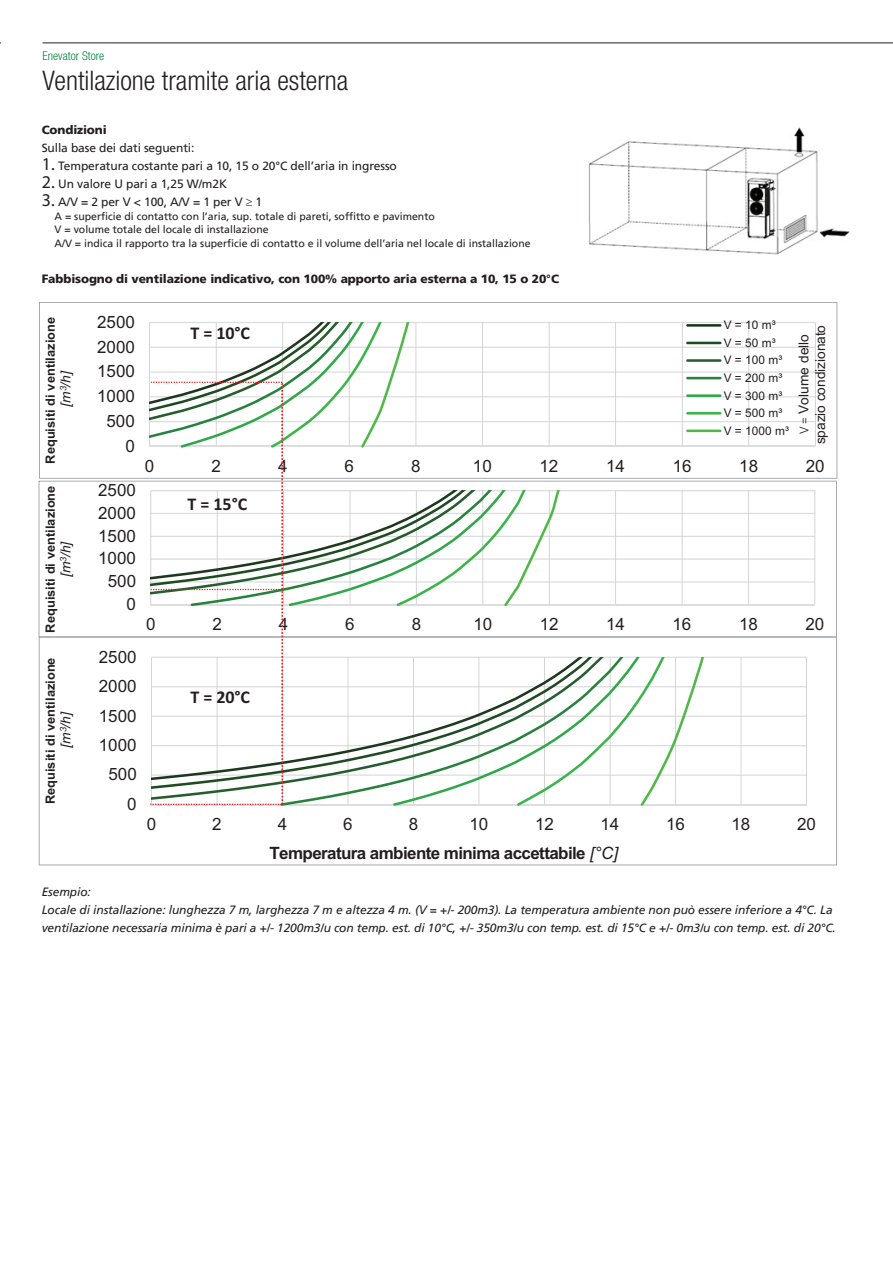
<style>
.page{position:relative;width:893px;height:1263px;background:#fff}
.page>*{position:absolute;margin:0;border:0;box-sizing:border-box;transform-origin:0 0}
.t1{font:300 condensed 27px "Helvetica Neue LT Std";color:#231f20}
.t2{font:700 18px "Calibri";color:#231f20}
.t3{font:16.95px "Arial";color:#231f20}
.t4{font:700 16.95px "Arial";letter-spacing:-.035em;color:#231f20}
.t5{font:13.65px/16.5px "Arial";letter-spacing:-.005em;color:#231f20;text-align:center}
.t6{font:italic 13.65px "Arial";color:#231f20}
.t7{font:700 12.75px "Arial";letter-spacing:.005em;color:#231f20}
.t8{font:italic 12px/18px "Frutiger LT";letter-spacing:-.01em;color:#231f20}
.t9{font:12px "Frutiger LT";letter-spacing:-.01em;color:#231f20}
.t10{font:900 12px "Frutiger LT";letter-spacing:-.01em;color:#231f20}
.t11{font:300 condensed 12px "Helvetica Neue LT Std";color:#00843d}
.t12{font:11.85px/17.5px "Arial";letter-spacing:.01em;color:#231f20}
.t13{font:10.5px/13.5px "Frutiger LT";color:#231f20}
.s1{font-family:"Myriad Pro";font-size:18px}
.s2{font-family:"Calibri";font-weight:300}
.s3{font-weight:400;font-style:italic}
</style>
<div class="page">
<img style="left:588px;top:127px;width:262px;height:128px">
<svg style="left:39px;top:637px;width:798px;height:228px"></svg>
<svg style="left:39px;top:481px;width:798px;height:156px"></svg>
<svg style="left:39px;top:302px;width:798px;height:177px"></svg>
<svg style="left:150px;top:322px;width:625px;height:484px"></svg>
<hr style="left:43px;top:43px;width:850px;height:1px;background:#231f20">
<p class="t11" style="left:43px;top:49px;width:63px">Enevator Store</p>
<h1 class="t1" style="left:43px;top:65px;width:307px">Ventilazione tramite aria esterna</h1>
<p class="t10" style="left:42px;top:123px;width:67px">Condizioni</p>
<p class="t9" style="left:42px;top:141px;width:154px">Sulla base dei dati seguenti:</p>
<p class="t9" style="left:42px;top:159px;width:357px"><span class="s1">1.</span> Temperatura costante pari a 10, 15 o 20°C dell’aria in ingresso</p>
<p class="t9" style="left:42px;top:177px;width:187px"><span class="s1">2.</span> Un valore U pari a 1,25 W/m2K</p>
<p class="t9" style="left:42px;top:195px;width:222px"><span class="s1">3.</span> A/V = 2 per V &lt; 100, A/V = 1 per V ≥ 1</p>
<p class="t13" style="left:55px;top:209px;width:478px">A = superficie di contatto con l’aria, sup. totale di pareti, soffitto e pavimento<br>V = volume totale del locale di installazione<br>A/V = indica il rapporto tra la superficie di contatto e il volume dell’aria nel locale di installazione</p>
<p class="t10" style="left:42px;top:271px;width:519px">Fabbisogno di ventilazione indicativo, con 100% apporto aria esterna a 10, 15 o 20°C</p>
<p class="t7" style="left:42px;top:464px;width:148px;rotate:-90deg">Requisiti di ventilazione</p>
<p class="t6" style="left:57px;top:407px;width:38px;rotate:-90deg">[m<sup>3</sup>/h]</p>
<p class="t7" style="left:42px;top:632px;width:148px;rotate:-90deg">Requisiti di ventilazione</p>
<p class="t6" style="left:57px;top:577px;width:38px;rotate:-90deg">[m<sup>3</sup>/h]</p>
<p class="t7" style="left:42px;top:804px;width:148px;rotate:-90deg">Requisiti di ventilazione</p>
<p class="t6" style="left:57px;top:747px;width:38px;rotate:-90deg">[m<sup>3</sup>/h]</p>
<h3 class="t3" style="left:97px;top:310px;width:39px">2500</h3>
<h3 class="t3" style="left:97px;top:335px;width:39px">2000</h3>
<h3 class="t3" style="left:97px;top:360px;width:39px">1500</h3>
<h3 class="t3" style="left:97px;top:384px;width:39px">1000</h3>
<h3 class="t3" style="left:106px;top:409px;width:30px">500</h3>
<h3 class="t3" style="left:125px;top:434px;width:11px">0</h3>
<h3 class="t3" style="left:98px;top:478px;width:39px">2500</h3>
<h3 class="t3" style="left:98px;top:501px;width:39px">2000</h3>
<h3 class="t3" style="left:98px;top:524px;width:39px">1500</h3>
<h3 class="t3" style="left:98px;top:547px;width:39px">1000</h3>
<h3 class="t3" style="left:108px;top:570px;width:30px">500</h3>
<h3 class="t3" style="left:127px;top:592px;width:11px">0</h3>
<h3 class="t3" style="left:99px;top:645px;width:39px">2500</h3>
<h3 class="t3" style="left:99px;top:674px;width:39px">2000</h3>
<h3 class="t3" style="left:99px;top:704px;width:39px">1500</h3>
<h3 class="t3" style="left:99px;top:733px;width:39px">1000</h3>
<h3 class="t3" style="left:108px;top:763px;width:30px">500</h3>
<h3 class="t3" style="left:127px;top:792px;width:11px">0</h3>
<h2 class="t2" style="left:190px;top:320px;width:61px">T = 10°C</h2>
<p class="t12" style="left:724px;top:316px;width:67px">V=10m³<br>V=50m³<br>V= 100m³<br>V= 200m³<br>V= 300m³<br>V= 500m³<br>V = 1000 m³</p>
<p class="t5" style="left:795px;top:444px;width:121px;rotate:-90deg"><span class="s2">V =</span> Volume dello spazio condizionato</p>
<h3 class="t3" style="left:145px;top:454px;width:11px">0</h3>
<h3 class="t3" style="left:211px;top:454px;width:11px">2</h3>
<h3 class="t3" style="left:278px;top:454px;width:11px">4</h3>
<h3 class="t3" style="left:345px;top:454px;width:11px">6</h3>
<h3 class="t3" style="left:411px;top:454px;width:11px">8</h3>
<h3 class="t3" style="left:473px;top:454px;width:20px">10</h3>
<h3 class="t3" style="left:540px;top:454px;width:20px">12</h3>
<h3 class="t3" style="left:606px;top:454px;width:20px">14</h3>
<h3 class="t3" style="left:673px;top:454px;width:20px">16</h3>
<h3 class="t3" style="left:739px;top:454px;width:20px">18</h3>
<h3 class="t3" style="left:806px;top:454px;width:20px">20</h3>
<h2 class="t2" style="left:188px;top:491px;width:61px">T = 15°C</h2>
<h3 class="t3" style="left:146px;top:613px;width:11px">0</h3>
<h3 class="t3" style="left:212px;top:613px;width:11px">2</h3>
<h3 class="t3" style="left:279px;top:613px;width:11px">4</h3>
<h3 class="t3" style="left:345px;top:613px;width:11px">6</h3>
<h3 class="t3" style="left:412px;top:613px;width:11px">8</h3>
<h3 class="t3" style="left:473px;top:613px;width:20px">10</h3>
<h3 class="t3" style="left:540px;top:613px;width:20px">12</h3>
<h3 class="t3" style="left:606px;top:613px;width:20px">14</h3>
<h3 class="t3" style="left:673px;top:613px;width:20px">16</h3>
<h3 class="t3" style="left:739px;top:613px;width:20px">18</h3>
<h3 class="t3" style="left:805px;top:613px;width:20px">20</h3>
<h2 class="t2" style="left:190px;top:684px;width:61px">T = 20°C</h2>
<h3 class="t3" style="left:147px;top:812px;width:11px">0</h3>
<h3 class="t3" style="left:212px;top:812px;width:11px">2</h3>
<h3 class="t3" style="left:278px;top:812px;width:11px">4</h3>
<h3 class="t3" style="left:343px;top:812px;width:11px">6</h3>
<h3 class="t3" style="left:409px;top:812px;width:11px">8</h3>
<h3 class="t3" style="left:469px;top:812px;width:20px">10</h3>
<h3 class="t3" style="left:535px;top:812px;width:20px">12</h3>
<h3 class="t3" style="left:600px;top:812px;width:20px">14</h3>
<h3 class="t3" style="left:666px;top:812px;width:20px">16</h3>
<h3 class="t3" style="left:731px;top:812px;width:20px">18</h3>
<h3 class="t3" style="left:797px;top:812px;width:20px">20</h3>
<h3 class="t4" style="left:269px;top:841px;width:350px">Temperatura ambiente minima accettabile <span class="s3">[°C]</span></h3>
<p class="t8" style="left:42px;top:883px;width:796px">Esempio:<br>Locale di installazione: lunghezza 7 m, larghezza 7 m e altezza 4 m. (V = +/- 200m3). La temperatura ambiente non può essere inferiore a 4°C. La ventilazione necessaria minima è pari a +/- 1200m3/u con temp. est. di 10°C, +/- 350m3/u con temp. est. di 15°C e +/- 0m3/u con temp. est. di 20°C.</p>
</div>
